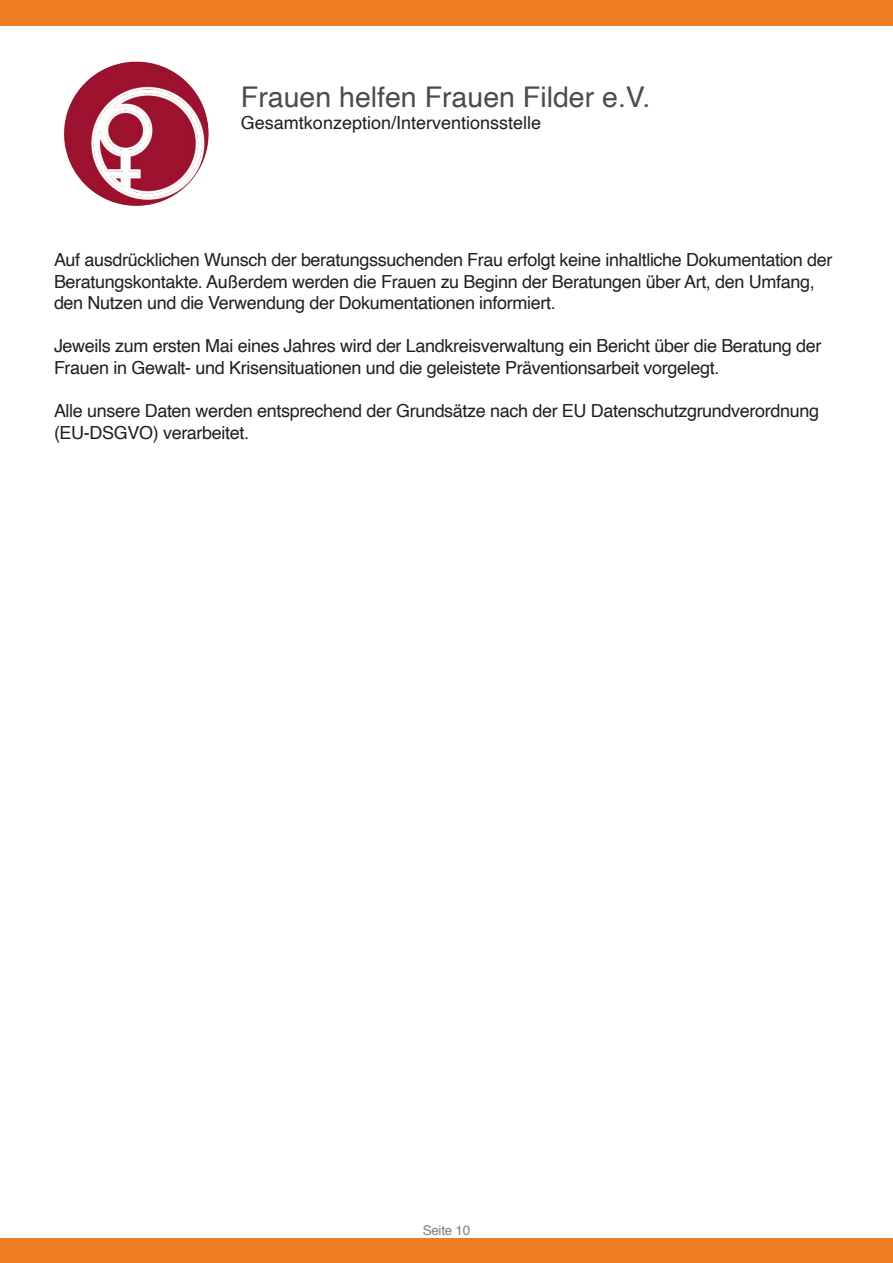
<style>
.page{position:relative;width:893px;height:1263px;background:#fff}
.page>*{position:absolute;margin:0;border:0;box-sizing:border-box;transform-origin:0 0}
.t1{font:28.5px "Helvetica";color:#4b4c4d}
.t2{font:18px/21.6px "Helvetica";letter-spacing:-.02em;color:#231f20}
.t3{font:18px "Helvetica";color:#231f20}
.t4{font:13.5px "Helvetica";letter-spacing:-.02em;color:#808285}
</style>
<div class="page">
<div style="left:0;top:0;width:893px;height:26px;background:#ee7e21"></div>
<div style="left:0;top:1238px;width:893px;height:25px;background:#ee7e21"></div>
<img style="left:64px;top:61px;width:145px;height:145px">
<p class="t1" style="left:241px;top:75px;width:411px">Frauen helfen Frauen Filder e.V.</p>
<p class="t3" style="left:241px;top:109px;width:302px">Gesamtkonzeption/Interventionsstelle</p>
<p class="t2" style="left:54px;top:249px;width:780px">Auf ausdrücklichen Wunsch der beratungssuchenden Frau erfolgt keine inhaltliche Dokumentation der<br>Beratungskontakte. Außerdem werden die Frauen zu Beginn der Beratungen über Art, den Umfang, den Nutzen und die Verwendung der Dokumentationen informiert.</p>
<p class="t2" style="left:54px;top:336px;width:769px">Jeweils zum ersten Mai eines Jahres wird der Landkreisverwaltung ein Bericht über die Beratung der<br>Frauen in Gewalt- und Krisensituationen und die geleistete Präventionsarbeit vorgelegt.</p>
<p class="t2" style="left:54px;top:401px;width:766px">Alle unsere Daten werden entsprechend der Grundsätze nach der EU Datenschutzgrundverordnung (EU-DSGVO) verarbeitet.</p>
<p class="t4" style="left:423px;top:1220px;width:49px">Seite 10</p>
</div>
